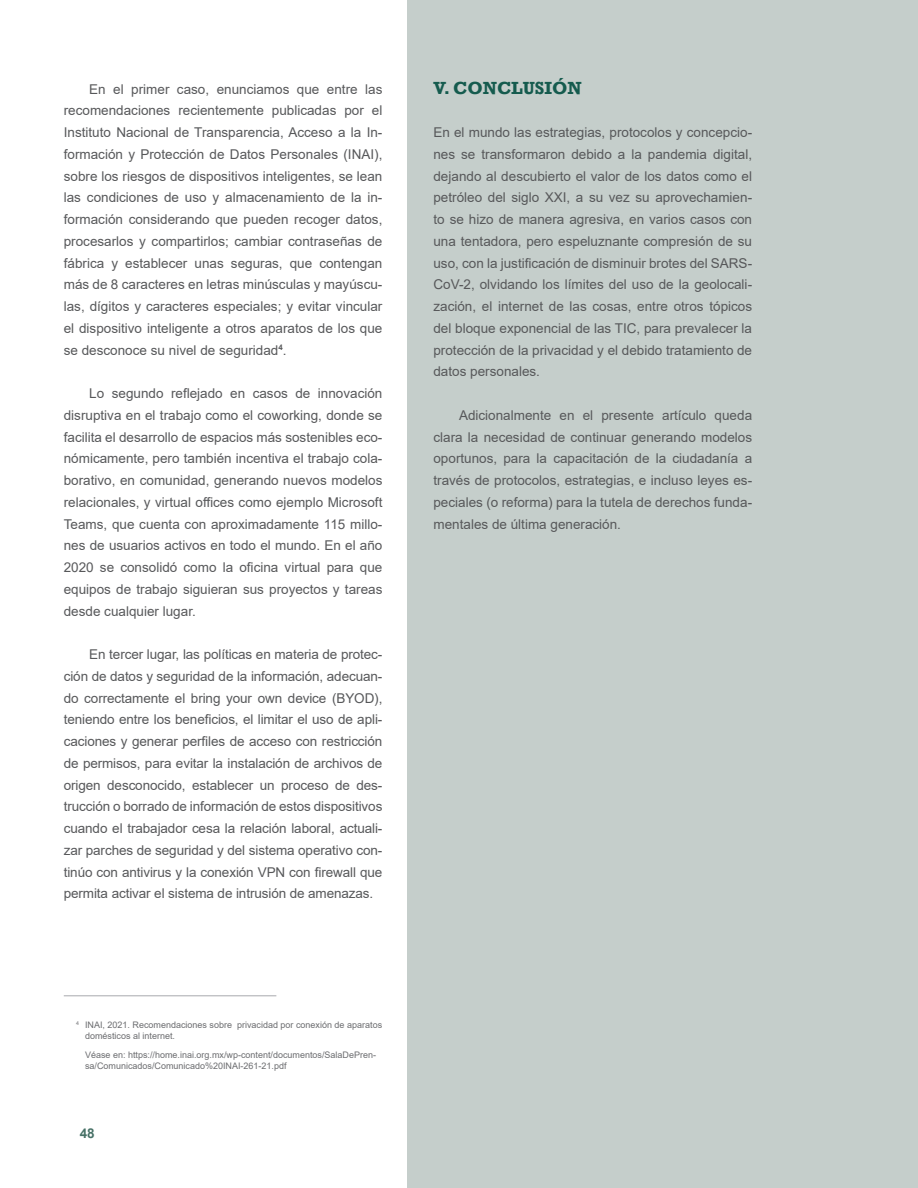
<style>
.page{position:relative;width:918px;height:1188px;background:#fff}
.page>*{position:absolute;margin:0;border:0;box-sizing:border-box;transform-origin:0 0}
.SUBTITULOS{font:700 18px "Rockwell";color:#155b4e}
.texto_normal_con_san{font:13.5px/21.8px "Arial";color:#57585a;text-align:justify}
.texto_normal_sin_san{font:13.5px/21.8px "Arial";color:#57585a;text-align:justify}
.t1{font:700 13.5px "Arial";color:#477166}
.nota_al_pie{font:9px/10.8px "Arial";color:#6c6d70}
</style>
<div class="page">
<div style="left:408px;top:0;width:510px;height:1188px;background:#c5cecb"></div>
<hr style="left:64px;top:995px;width:212px;height:1px;background:#a8a9ad">
<p class="texto_normal_con_san" style="left:64px;top:78px;width:320px;text-indent:26px">En el primer caso, enunciamos que entre las recomendaciones recientemente publicadas por el Instituto Nacional de Transparencia, Acceso a la In&shy;formación y Protección de Datos Personales (INAI), sobre los riesgos de dispositivos inteligentes, se lean las condiciones de uso y almacenamiento de la in&shy;formación considerando que pueden recoger datos, procesarlos y compartirlos; cambiar contraseñas de fábrica y establecer unas seguras, que contengan más de 8 caracteres en letras minúsculas y mayúscu&shy;las, dígitos y caracteres especiales; y evitar vincular el dispositivo inteligente a otros aparatos de los que se desconoce su nivel de seguridad<sup>4</sup>.</p>
<p class="texto_normal_con_san" style="left:64px;top:382px;width:320px;text-indent:26px">Lo segundo reflejado en casos de innovación disruptiva en el trabajo como el coworking, donde se facilita el desarrollo de espacios más sostenibles eco&shy;nómicamente, pero también incentiva el trabajo cola&shy;borativo, en comunidad, generando nuevos modelos relacionales, y virtual offices como ejemplo Microsoft Teams, que cuenta con aproximadamente 115 millo&shy;nes de usuarios activos en todo el mundo. En el año 2020 se consolidó como la oficina virtual para que equipos de trabajo siguieran sus proyectos y tareas desde cualquier lugar.</p>
<p class="texto_normal_con_san" style="left:64px;top:643px;width:320px;text-indent:26px">En tercer lugar, las políticas en materia de protec&shy;ción de datos y seguridad de la información, adecuan&shy;do correctamente el bring your own device (BYOD), teniendo entre los beneficios, el limitar el uso de apli&shy;caciones y generar perfiles de acceso con restricción de permisos, para evitar la instalación de archivos de origen desconocido, establecer un proceso de des&shy;trucción o borrado de información de estos dispositivos cuando el trabajador cesa la relación laboral, actuali&shy;zar parches de seguridad y del sistema operativo con&shy;tinúo con antivirus y la conexión VPN con firewall que permita activar el sistema de intrusión de amenazas.</p>
<p class="nota_al_pie" style="left:85px;top:1019px;width:299px;text-indent:-9px"><sup>4</sup> INAI, 2021. Recomendaciones sobre privacidad por conexión de aparatos domésticos al internet.</p>
<p class="nota_al_pie" style="left:85px;top:1049px;width:293px">Véase en: https://home.inai.org.mx/wp-content/documentos/SalaDePren&shy;sa/Comunicados/Comunicado%20INAI-261-21.pdf</p>
<p class="t1" style="left:80px;top:1123px;width:17px">48</p>
<p class="SUBTITULOS" style="left:433px;top:77px;width:150px">V. CONCLUSIÓN</p>
<p class="texto_normal_sin_san" style="left:433px;top:121px;width:320px">En el mundo las estrategias, protocolos y concepcio&shy;nes se transformaron debido a la pandemia digital, dejando al descubierto el valor de los datos como el petróleo del siglo XXI, a su vez su aprovechamien&shy;to se hizo de manera agresiva, en varios casos con una tentadora, pero espeluznante compresión de su uso, con la justificación de disminuir brotes del SARS-CoV-2, olvidando los límites del uso de la geolocali&shy;zación, el internet de las cosas, entre otros tópicos del bloque exponencial de las TIC, para prevalecer la protección de la privacidad y el debido tratamiento de datos personales.</p>
<p class="texto_normal_con_san" style="left:433px;top:404px;width:320px;text-indent:26px">Adicionalmente en el presente artículo queda clara la necesidad de continuar generando modelos oportunos, para la capacitación de la ciudadanía a través de protocolos, estrategias, e incluso leyes es&shy;peciales (o reforma) para la tutela de derechos funda&shy;mentales de última generación.</p>
</div>
